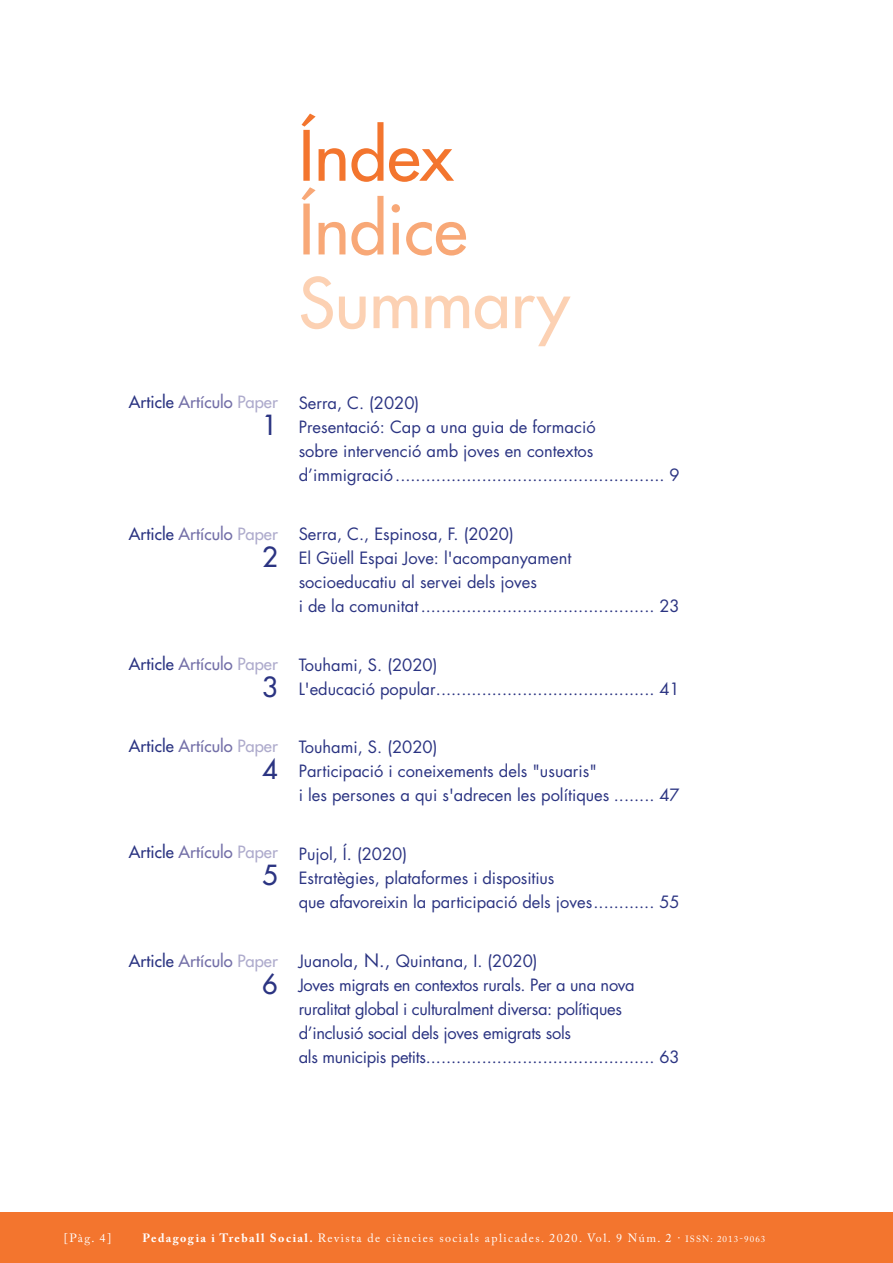
<style>
.page{position:relative;width:893px;height:1263px;background:#fff}
.page>*{position:absolute;margin:0;border:0;box-sizing:border-box;transform-origin:0 0}
.t1{font:67.5px "Futura";color:#fcd1b3}
.t2{font:67.5px "Futura";color:#f8a877}
.t3{font:67.5px "Futura";color:#f3752e}
.t4{font:27px "Futura";color:#2b3482}
.INDEXS{font:16.5px/24px "Futura";color:#2b3482}
.INDEXS-2{font:16.5px/24px "Futura";letter-spacing:-.02em;color:#2b3482}
.t5{font:16.5px "Futura";color:#7470a8}
.t6{font:12px "Adobe Caslon Pro";letter-spacing:.12em;color:#fff}
.s1{color:#2b3482}
.s2{color:#aeabcc}
.s3{font-size:18px}
.s4{font-weight:700}
.s5{font-size:9px}
</style>
<div class="page">
<div style="left:0;top:1212px;width:893px;height:51px;background:#f3752e"></div>
<p class="t3" style="left:299px;top:114px;width:156px">Índex</p>
<p class="t2" style="left:299px;top:187px;width:170px">Índice</p>
<p class="t1" style="left:299px;top:261px;width:272px">Summary</p>
<p class="t5" style="left:129px;top:392px;width:150px"><span class="s1">Article</span> Artículo <span class="s2">Paper</span></p>
<p class="t4" style="left:262px;top:409px;width:17px">1</p>
<p class="INDEXS" style="left:299px;top:391px;width:122px">Serra, C. (2020)</p>
<p class="INDEXS" style="left:299px;top:415px;width:382px">Presentació: Cap a una guia de formació<br>sobre intervenció amb joves en contextos d’immigració..................................................... 9</p>
<p class="t5" style="left:129px;top:523px;width:150px"><span class="s1">Article</span> Artículo <span class="s2">Paper</span></p>
<p class="t4" style="left:262px;top:540px;width:17px">2</p>
<p class="INDEXS" style="left:299px;top:522px;width:217px">Serra, C., Espinosa, F. (2020)</p>
<p class="INDEXS" style="left:299px;top:546px;width:382px">El Güell Espai Jove: l'acompanyament<br>socioeducatiu al servei dels joves<br>i de la comunitat.............................................. 23</p>
<p class="t5" style="left:129px;top:653px;width:150px"><span class="s1">Article</span> Artículo <span class="s2">Paper</span></p>
<p class="t4" style="left:262px;top:670px;width:17px">3</p>
<p class="INDEXS" style="left:299px;top:653px;width:140px">Touhami, S. (2020)</p>
<p class="INDEXS" style="left:299px;top:677px;width:382px">L'educació popular........................................... 41</p>
<p class="t5" style="left:129px;top:736px;width:150px"><span class="s1">Article</span> Artículo <span class="s2">Paper</span></p>
<p class="t4" style="left:262px;top:752px;width:17px">4</p>
<p class="t5" style="left:129px;top:842px;width:150px"><span class="s1">Article</span> Artículo <span class="s2">Paper</span></p>
<p class="t4" style="left:262px;top:858px;width:17px">5</p>
<p class="INDEXS" style="left:299px;top:735px;width:140px">Touhami, S. (2020)</p>
<p class="INDEXS" style="left:299px;top:759px;width:382px">Participació i coneixements dels "usuaris"<br>i les persones a qui s'adrecen les polítiques ........ 47</p>
<p class="INDEXS" style="left:299px;top:842px;width:110px">Pujol, Í. (2020)</p>
<p class="INDEXS" style="left:299px;top:866px;width:382px">Estratègies, plataformes i dispositius<br>que afavoreixin la participació dels joves............ 55</p>
<p class="t5" style="left:129px;top:951px;width:150px"><span class="s1">Article</span> Artículo <span class="s2">Paper</span></p>
<p class="t4" style="left:262px;top:967px;width:17px">6</p>
<p class="INDEXS" style="left:299px;top:949px;width:240px">Juanola<span class="s3">, N.,</span> Quintana, I. (2020)</p>
<p class="INDEXS-2" style="left:299px;top:973px;width:382px">Joves migrats en contextos rurals. Per a una nova ruralitat global i culturalment diversa: polítiques d’inclusió social dels joves emigrats sols<br>als municipis petits............................................. 63</p>
<p class="t6" style="left:64px;top:1231px;width:49px">[Pàg. 4]</p>
<p class="t6" style="left:143px;top:1231px;width:624px"><span class="s4">Pedagogia i Treball Social.</span> Revista de ciències socials aplicades. 2020. Vol. 9 Núm. 2 · <span class="s5">ISSN: 2013-9063</span></p>
</div>
